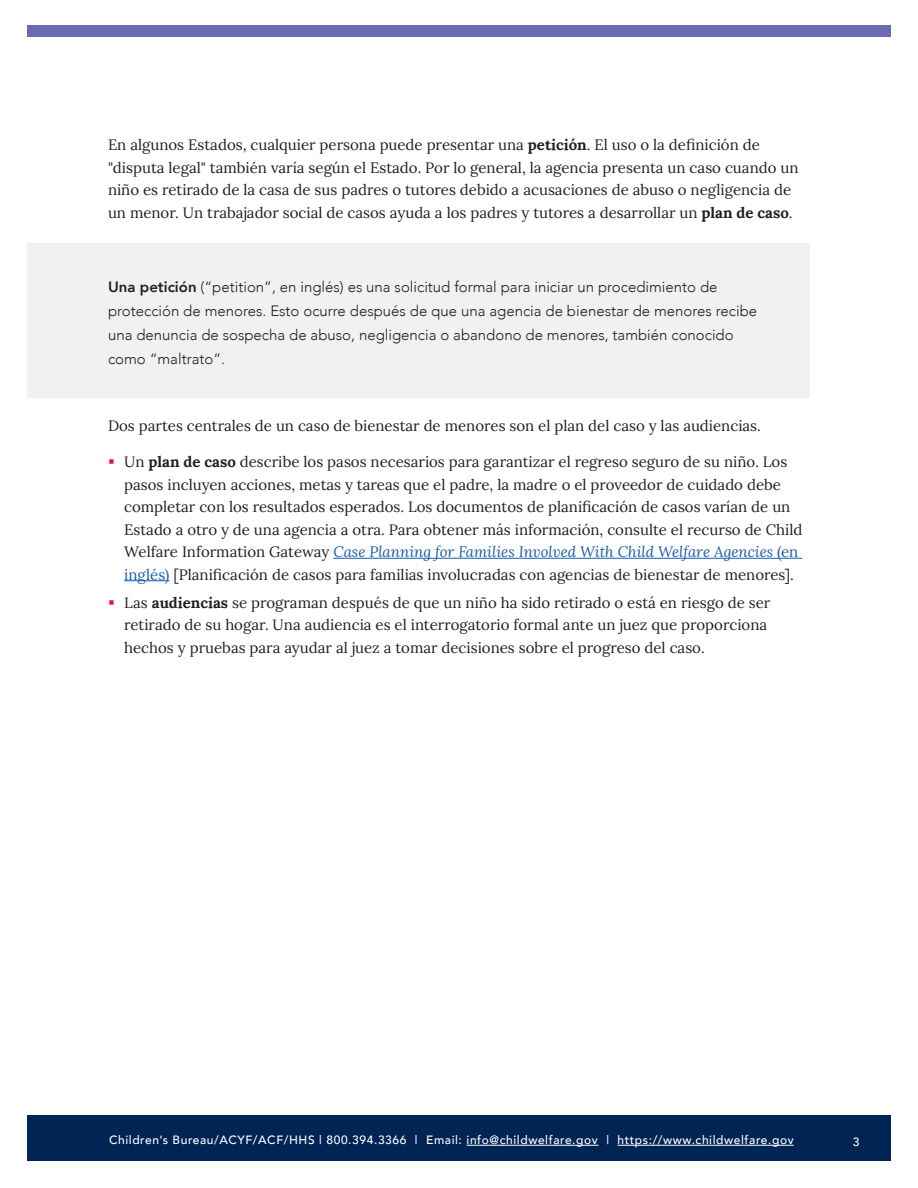
<style>
.page{position:relative;width:918px;height:1188px;background:#fff}
.page>*{position:absolute;margin:0;border:0;box-sizing:border-box;transform-origin:0 0}
.t1{font:15px/22.5px "Lora";color:#231f20}
.t2{font:300 15px/24px "Avenir";color:#231f20}
.t3{font:500 12px "Avenir";letter-spacing:.05em;color:#fff}
.s1{font-weight:700}
.s2{font-weight:800}
.s3{font-style:italic;color:#195daa}
.s4{color:#195daa}
</style>
<div class="page">
<div style="left:27px;top:1116px;width:864px;height:45px;background:#002453"></div>
<hr style="left:467px;top:1145px;width:132px;height:1px;background:#fff">
<hr style="left:618px;top:1145px;width:176px;height:1px;background:#fff">
<div style="left:27px;top:26px;width:864px;height:12px;background:#6a6cb2"></div>
<hr style="left:333px;top:558px;width:469px;height:1px;background:#195daa">
<hr style="left:124px;top:580px;width:46px;height:1px;background:#195daa">
<div style="left:27px;top:243px;width:783px;height:155px;background:#f0f1f2"></div>
<p class="t1" style="left:108px;top:133px;width:692px">En algunos Estados, cualquier persona puede presentar una <span class="s1">petición</span>. El uso o la definición de "disputa legal" también varía según el Estado. Por lo general, la agencia presenta un caso cuando un niño es retirado de la casa de sus padres o tutores debido a acusaciones de abuso o negligencia de un menor. Un trabajador social de casos ayuda a los padres y tutores a desarrollar un <span class="s1">plan de caso</span>.</p>
<p class="t2" style="left:108px;top:275px;width:651px"><span class="s2">Una petición</span> (“petition”, en inglés) es una solicitud formal para iniciar un procedimiento de protección de menores. Esto ocurre después de que una agencia de bienestar de menores recibe una denuncia de sospecha de abuso, negligencia o abandono de menores, también conocido como “maltrato”.</p>
<p class="t1" style="left:108px;top:414px;width:654px">Dos partes centrales de un caso de bienestar de menores son el plan del caso y las audiencias.</p>
<p class="t1" style="left:124px;top:450px;width:680px">Un <span class="s1">plan de caso</span> describe los pasos necesarios para garantizar el regreso seguro de su niño. Los pasos incluyen acciones, metas y tareas que el padre, la madre o el proveedor de cuidado debe completar con los resultados esperados. Los documentos de planificación de casos varían de un Estado a otro y de una agencia a otra. Para obtener más información, consulte el recurso de Child Welfare Information Gateway <span class="s3">Case Planning for Families Involved With Child Welfare Agencies</span> <span class="s4">(en inglés)</span> [Planificación de casos para familias involucradas con agencias de bienestar de menores].</p>
<p class="t1" style="left:124px;top:590px;width:648px">Las <span class="s1">audiencias</span> se programan después de que un niño ha sido retirado o está en riesgo de ser retirado de su hogar. Una audiencia es el interrogatorio formal ante un juez que proporciona hechos y pruebas para ayudar al juez a tomar decisiones sobre el progreso del caso.</p>
<p class="t3" style="left:109px;top:1130px;width:686px">Children’s Bureau/ACYF/ACF/HHS | 800.394.3366 | Email: info@childwelfare.gov | https://www.childwelfare.gov</p>
<p class="t3" style="left:853px;top:1131px;width:8px">3</p>
</div>
